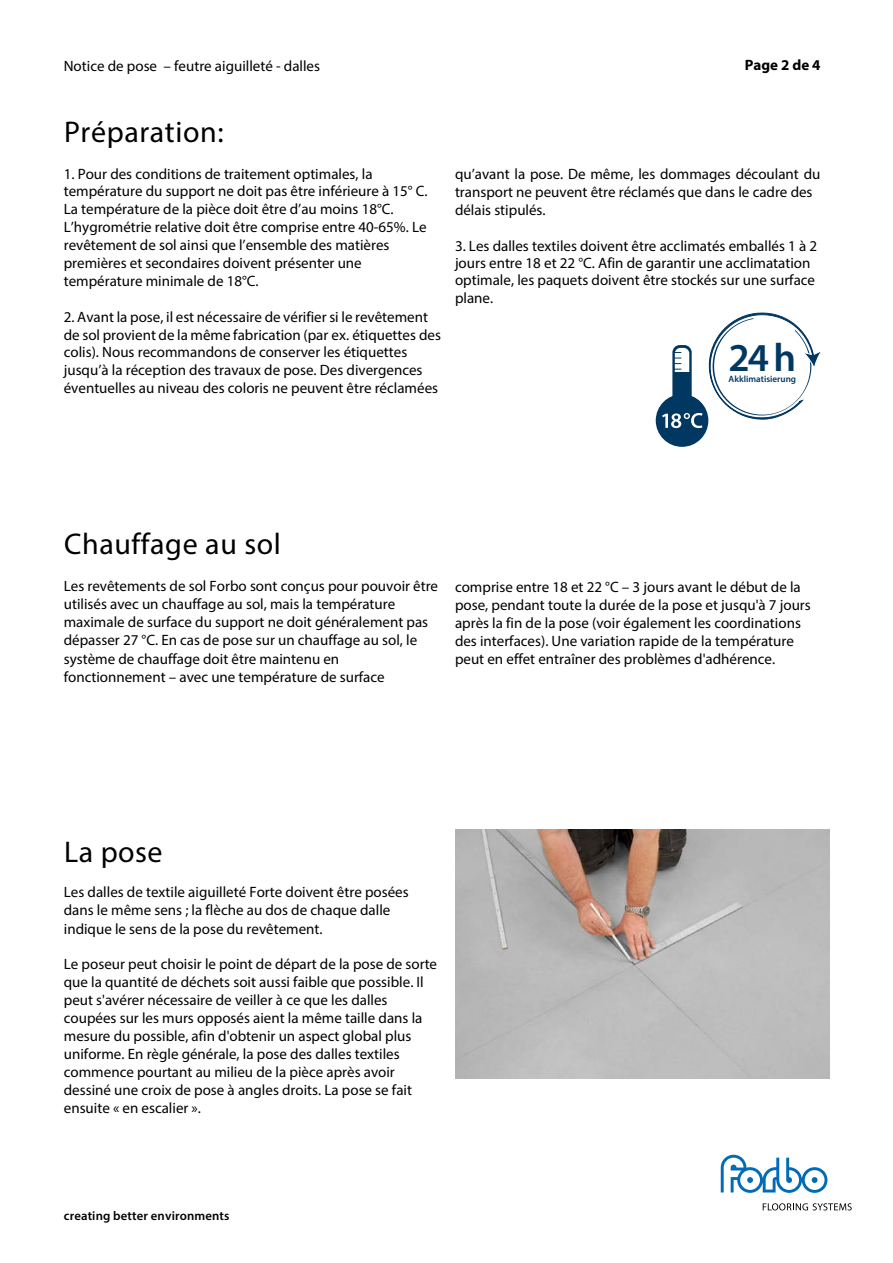
<style>
.page{position:relative;width:893px;height:1263px;background:#fff}
.page>*{position:absolute;margin:0;border:0;box-sizing:border-box;transform-origin:0 0}
.t1{font:600 39.75px "Myriad Pro";color:#003862}
.t2{font:30px "Myriad Pro";letter-spacing:.02em;color:#000}
.t3{font:15px/18px "Myriad Pro";color:#000}
.t4{font:700 15px "Myriad Pro";color:#000}
.t5{font:600 12.75px "Myriad Pro";letter-spacing:.01em;color:#000}
.t6{font:600 9.15px "Myriad Pro";color:#003862}
</style>
<div class="page">
<svg style="left:763px;top:1203px;width:89px;height:7px"></svg>
<svg style="left:721px;top:1155px;width:106px;height:38px"></svg>
<svg style="left:708px;top:312px;width:113px;height:108px"></svg>
<div style="left:656px;top:394px;width:52px;height:53px;background:#003862;border-radius:50%"></div>
<svg style="left:672px;top:345px;width:20px;height:79px"></svg>
<div style="left:675px;top:348px;width:14px;height:59px;background:#fff;border-radius:6px"></div>
<div style="left:673px;top:372px;width:17px;height:37px;background:#003862"></div>
<svg style="left:674px;top:352px;width:7px;height:18px"></svg>
<svg style="left:662px;top:413px;width:40px;height:15px"></svg>
<img style="left:455px;top:829px;width:374px;height:250px">
<p class="t3" style="left:64px;top:57px;width:258px">Notice de pose – feutre aiguilleté - dalles</p>
<p class="t4" style="left:745px;top:55px;width:77px">Page 2 de 4</p>
<h2 class="t2" style="left:64px;top:113px;width:161px">Préparation:</h2>
<p class="t3" style="left:64px;top:165px;width:365px">1. Pour des conditions de traitement optimales, la température du support ne doit pas être inférieure à 15° C.<br>La température de la pièce doit être d’au moins 18°C.<br>L’hygrométrie relative doit être comprise entre 40-65%. Le revêtement de sol ainsi que l’ensemble des matières premières et secondaires doivent présenter une température minimale de 18°C.</p>
<p class="t3" style="left:64px;top:308px;width:379px">2. Avant la pose, il est nécessaire de vérifier si le revêtement de sol provient de la même fabrication (par ex. étiquettes des colis). Nous recommandons de conserver les étiquettes jusqu’à la réception des travaux de pose. Des divergences éventuelles au niveau des coloris ne peuvent être réclamées</p>
<p class="t3" style="left:455px;top:164px;width:367px">qu’avant la pose. De même, les dommages découlant du transport ne peuvent être réclamés que dans le cadre des délais stipulés.</p>
<p class="t3" style="left:455px;top:237px;width:364px;line-height:17.4px">3. Les dalles textiles doivent être acclimatés emballés 1 à 2 jours entre 18 et 22 °C. Afin de garantir une acclimatation optimale, les paquets doivent être stockés sur une surface plane.</p>
<h1 class="t1" style="left:728px;top:333px;width:69px">24 h</h1>
<p class="t6" style="left:729px;top:373px;width:69px">Akklimatisierung</p>
<h2 class="t2" style="left:64px;top:526px;width:218px">Chauffage au sol</h2>
<p class="t3" style="left:64px;top:577px;width:376px">Les revêtements de sol Forbo sont conçus pour pouvoir être utilisés avec un chauffage au sol, mais la température maximale de surface du support ne doit généralement pas dépasser 27 °C. En cas de pose sur un chauffage au sol, le système de chauffage doit être maintenu en fonctionnement – avec une température de surface</p>
<p class="t3" style="left:455px;top:578px;width:357px">comprise entre 18 et 22 °C – 3 jours avant le début de la pose, pendant toute la durée de la pose et jusqu'à 7 jours après la fin de la pose (voir également les coordinations des interfaces). Une variation rapide de la température peut en effet entraîner des problèmes d'adhérence.</p>
<h2 class="t2" style="left:64px;top:833px;width:100px">La pose</h2>
<p class="t3" style="left:64px;top:883px;width:346px">Les dalles de textile aiguilleté Forte doivent être posées dans le même sens ; la flèche au dos de chaque dalle indique le sens de la pose du revêtement.</p>
<p class="t3" style="left:64px;top:955px;width:375px">Le poseur peut choisir le point de départ de la pose de sorte que la quantité de déchets soit aussi faible que possible. Il peut s'avérer nécessaire de veiller à ce que les dalles coupées sur les murs opposés aient la même taille dans la mesure du possible, afin d'obtenir un aspect global plus uniforme. En règle générale, la pose des dalles textiles commence pourtant au milieu de la pièce après avoir dessiné une croix de pose à angles droits. La pose se fait ensuite « en escalier ».</p>
<p class="t5" style="left:64px;top:1207px;width:167px">creating better environments</p>
</div>
